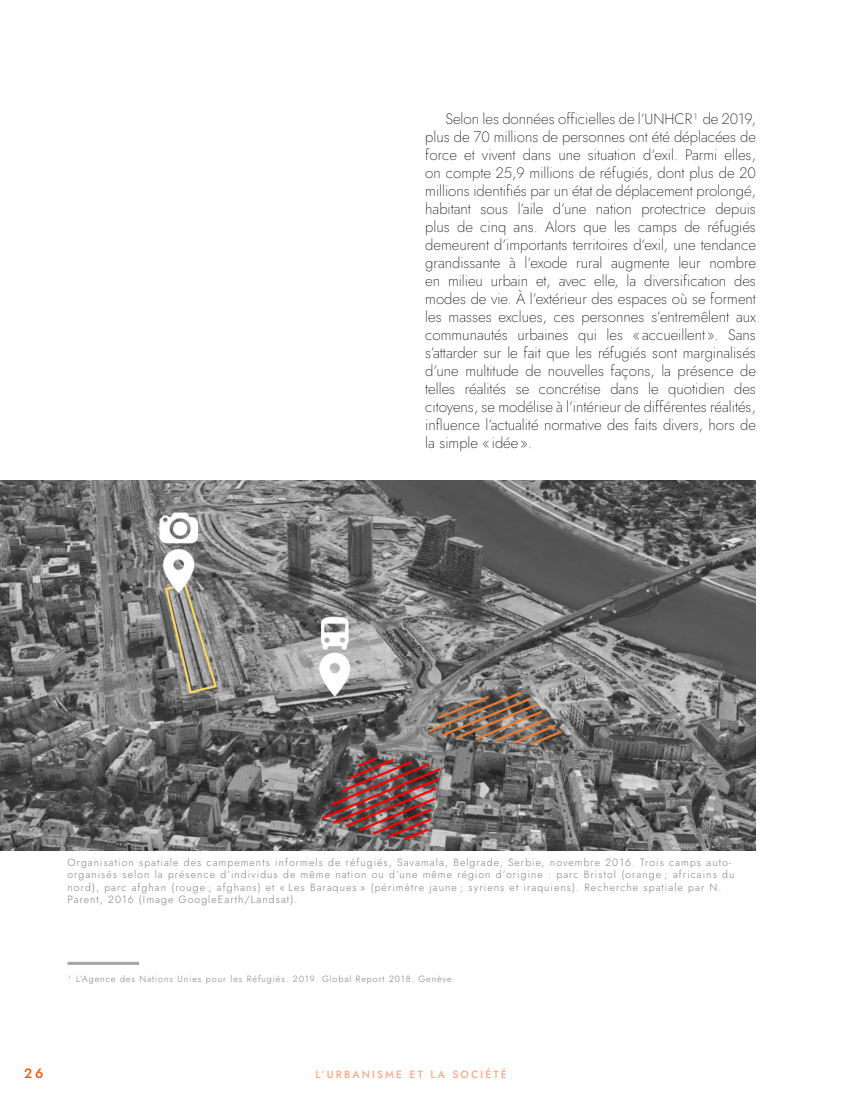
<style>
.page{position:relative;width:864px;height:1107px;background:#fff}
.page>*{position:absolute;margin:0;border:0;box-sizing:border-box;transform-origin:0 0}
.Texte__corps__avec_i{font:200 15px/18px "Jost";color:#000;text-align:justify}
.t1{font:500 13.5px "Jost";color:#fc500b}
.Sources__images{font:300 10.5px/12.6px "Jost";letter-spacing:.1em;color:#867f7c}
.Marqueur{font:500 10.5px "Jost";letter-spacing:.2em;color:#fda885}
.Sources{font:300 9px "Jost";letter-spacing:.1em;color:#867f7c}
</style>
<div class="page">
<hr style="left:68px;top:962px;width:71px;height:3px;background:#524a47">
<img style="left:0;top:481px;width:756px;height:369px">
<p class="Texte__corps__avec_i" style="left:425px;top:110px;width:332px;text-indent:20px">Selon les données officielles de l’UNHCR¹ de 2019, plus de 70 millions de personnes ont été déplacées de force et vivent dans une situation d’exil. Parmi elles, on compte 25,9 millions de réfugiés, dont plus de 20 millions identifiés par un état de déplacement prolongé, habitant sous l’aile d’une nation protectrice depuis plus de cinq ans. Alors que les camps de réfugiés demeurent d’importants territoires d’exil, une tendance grandissante à l’exode rural augmente leur nombre en milieu urbain et, avec elle, la diversification des modes de vie. À l’extérieur des espaces où se forment les masses exclues, ces personnes s’entremêlent aux communautés urbaines qui les « accueillent ». Sans s’attarder sur le fait que les réfugiés sont marginalisés d’une multitude de nouvelles façons, la présence de telles réalités se concrétise dans le quotidien des citoyens, se modélise à l’intérieur de différentes réalités, influence l’actualité normative des faits divers, hors de la simple « idée».</p>
<p class="Sources__images" style="left:68px;top:856px;width:668px">Organisation spatiale des campements informels de réfugiés, Savamala, Belgrade, Serbie, novembre 2016. Trois camps auto&shy;organisés selon la présence d’individus de même nation ou d’une même région d’origine : parc Bristol (orange ; africains du nord), parc afghan (rouge ; afghans) et « Les Baraques » (périmètre jaune ; syriens et iraquiens). Recherche spatiale par N.<br>Parent, 2016 (Image GoogleEarth/Landsat).</p>
<p class="Sources" style="left:68px;top:973px;width:389px">¹ L’Agence des Nations Unies pour les Réfugiés. 2019. Global Report 2018. Genève.</p>
<p class="t1" style="left:24px;top:1064px;width:21px">26</p>
<p class="Marqueur" style="left:316px;top:1067px;width:193px">L’URBANISME ET LA SOCIÉTÉ</p>
</div>
